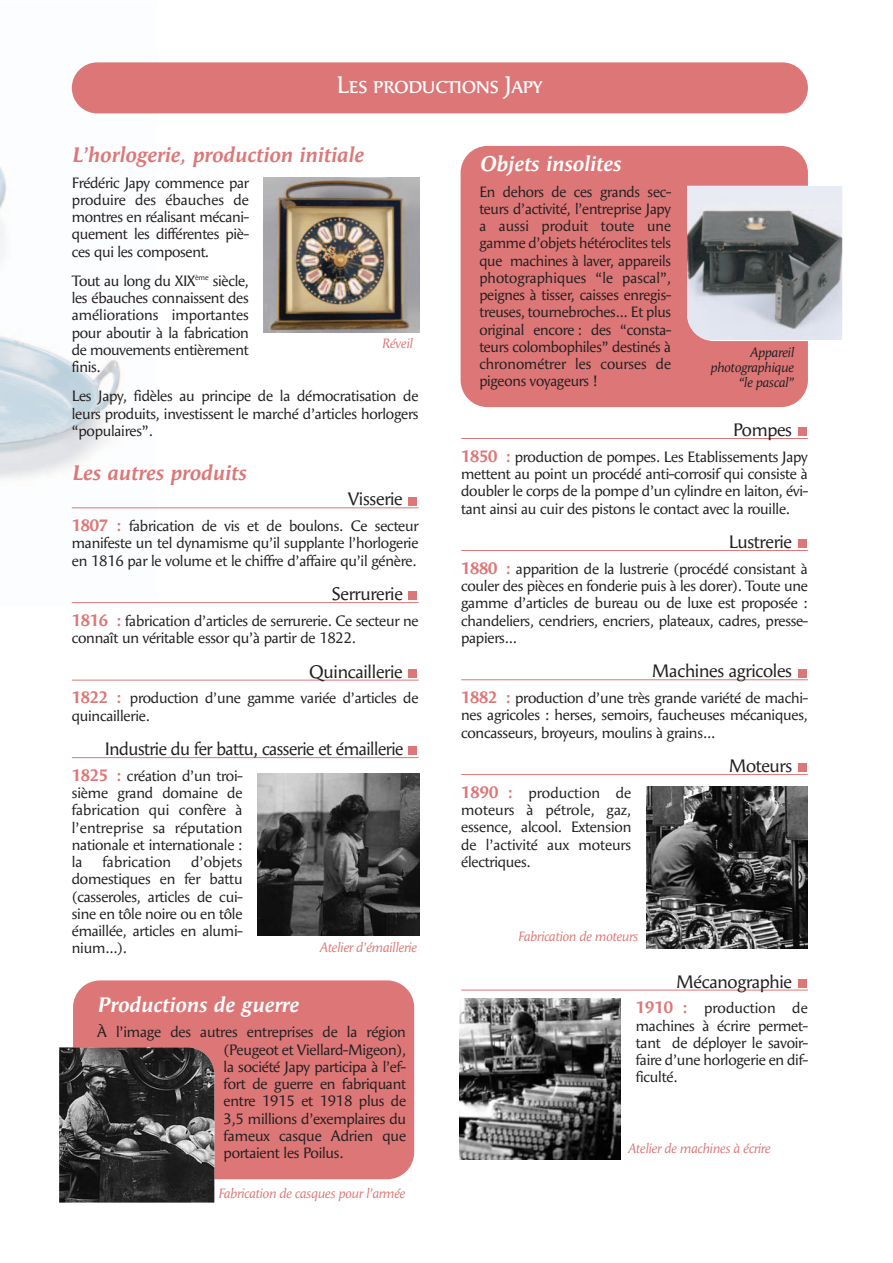
<style>
.page{position:relative;width:893px;height:1263px;background:#fff}
.page>*{position:absolute;margin:0;border:0;box-sizing:border-box;transform-origin:0 0}
.t1{font:24px "Angie Small Caps";letter-spacing:-.015em;color:#fff}
.t2{font:italic 700 21px "Angie";color:#d77}
.t3{font:italic 700 21px "Angie";color:#fff}
.t4{font:18px "Angie Sans";letter-spacing:-.015em;color:#231f20}
.t5{font:15px/17.2px "Angie Sans";letter-spacing:-.015em;color:#231f20;text-align:justify}
.t6{font:15px "Angie Sans";letter-spacing:.005em;color:#231f20}
.t7{font:italic 13.5px "Angie";letter-spacing:-.015em;color:#d77}
.t8{font:italic 13.5px/15px "Angie";letter-spacing:-.015em;color:#231f20;text-align:right}
.s1{font-family:"Angie Bold LF";font-size:16.5px;color:#d77}
.s2{font-family:"Angie Small Caps"}
</style>
<div class="page">
<img style="left:0;top:65px;width:157px;height:539px">
<hr style="left:72px;top:507px;width:347px;height:1px;background:#d77">
<hr style="left:72px;top:602px;width:347px;height:1px;background:#d77">
<hr style="left:72px;top:680px;width:347px;height:1px;background:#d77">
<hr style="left:72px;top:757px;width:347px;height:1px;background:#d77">
<hr style="left:461px;top:438px;width:347px;height:1px;background:#d77">
<hr style="left:461px;top:550px;width:347px;height:1px;background:#d77">
<hr style="left:461px;top:679px;width:347px;height:1px;background:#d77">
<hr style="left:461px;top:774px;width:347px;height:1px;background:#d77">
<hr style="left:461px;top:990px;width:347px;height:1px;background:#d77">
<div style="left:798px;top:979px;width:8px;height:8px;background:#d77"></div>
<div style="left:798px;top:764px;width:8px;height:8px;background:#d77"></div>
<div style="left:798px;top:669px;width:8px;height:8px;background:#d77"></div>
<div style="left:798px;top:540px;width:8px;height:8px;background:#d77"></div>
<div style="left:798px;top:428px;width:8px;height:8px;background:#d77"></div>
<div style="left:409px;top:747px;width:8px;height:8px;background:#d77"></div>
<div style="left:409px;top:669px;width:8px;height:9px;background:#d77"></div>
<div style="left:409px;top:592px;width:8px;height:8px;background:#d77"></div>
<div style="left:409px;top:497px;width:8px;height:8px;background:#d77"></div>
<img style="left:264px;top:177px;width:155px;height:155px">
<img style="left:258px;top:773px;width:161px;height:162px">
<img style="left:646px;top:786px;width:162px;height:162px">
<img style="left:459px;top:998px;width:162px;height:162px">
<div style="left:72px;top:62px;width:736px;height:51px;background:#d77;border-radius:26px"></div>
<div style="left:73px;top:980px;width:341px;height:199px;background:#d77;border-radius:27px"></div>
<img style="left:59px;top:1047px;width:155px;height:155px">
<div style="left:461px;top:146px;width:347px;height:261px;background:#d77;border-radius:27px"></div>
<img style="left:687px;top:186px;width:155px;height:154px">
<h1 class="t1" style="left:337px;top:71px;width:208px">Les productions Japy</h1>
<h2 class="t2" style="left:72px;top:142px;width:293px">L’horlogerie, production initiale</h2>
<p class="t5" style="left:72px;top:175px;width:179px">Frédéric Japy commence par produire des ébauches de montres en réalisant mécani&shy;quement les différentes piè&shy;ces qui les composent.</p>
<p class="t5" style="left:72px;top:273px;width:179px">Tout au long du XIX<sup>ème</sup> siècle, les ébauches connaissent des améliorations importantes pour aboutir à la fabrication de mouvements entièrement finis.</p>
<p class="t5" style="left:72px;top:389px;width:348px">Les Japy, fidèles au principe de la démocratisation de leurs produits, investissent le marché d’articles horlogers “populaires”.</p>
<h2 class="t2" style="left:72px;top:460px;width:176px">Les autres produits</h2>
<p class="t4" style="left:348px;top:492px;width:56px">Visserie</p>
<p class="t5" style="left:72px;top:519px;width:348px"><span class="s1">1807 :</span> fabrication de vis et de boulons. Ce secteur manifeste un tel dynamisme qu’il supplante l’horlogerie en <span class="s2">1816</span> par le volume et le chiffre d’affaire qu’il génère.</p>
<p class="t4" style="left:332px;top:587px;width:73px">Serrurerie</p>
<p class="t5" style="left:72px;top:613px;width:348px"><span class="s1">1816 :</span> fabrication d’articles de serrurerie. Ce secteur ne connaît un véritable essor qu’à partir de <span class="s2">1822</span>.</p>
<p class="t4" style="left:309px;top:664px;width:95px">Quincaillerie</p>
<p class="t5" style="left:72px;top:691px;width:348px"><span class="s1">1822 :</span> production d’une gamme variée d’articles de quincaillerie.</p>
<p class="t4" style="left:105px;top:742px;width:300px">Industrie du fer battu, casserie et émaillerie</p>
<p class="t5" style="left:72px;top:768px;width:172px"><span class="s1">1825 :</span> création d’un troi&shy;sième grand domaine de fabrication qui confère à l’entreprise sa réputation nationale et internationale : la</p>
<p class="t7" style="left:382px;top:338px;width:32px">Réveil</p>
<p class="t6" style="left:102px;top:856px;width:70px">fabrication</p>
<p class="t5" style="left:72px;top:855px;width:172px;text-indent:119px">d’objets domestiques en fer battu (casseroles, articles de cui&shy;sine en tôle noire ou en tôle émaillée, articles en alumi&shy;nium…).</p>
<p class="t7" style="left:319px;top:942px;width:99px">Atelier d’émaillerie</p>
<h2 class="t3" style="left:97px;top:992px;width:203px">Productions de guerre</h2>
<p class="t5" style="left:224px;top:1025px;width:184px;text-indent:-126px">À l’image des autres entreprises de la région (Peugeot et Viellard-Migeon), la société Japy participa à l’ef&shy;fort de guerre en fabriquant entre <span class="s2">1915</span> et <span class="s2">1918</span> plus de <span class="s2">3,5</span> millions d’exemplaires du fameux casque Adrien que portaient les Poilus.</p>
<p class="t7" style="left:218px;top:1188px;width:188px">Fabrication de casques pour l’armée</p>
<h2 class="t3" style="left:479px;top:151px;width:143px">Objets insolites</h2>
<p class="t5" style="left:479px;top:184px;width:193px">En dehors de ces grands sec&shy;teurs d’activité, l’entreprise Japy a aussi produit toute une gamme d’objets hétéroclites tels que machines à laver, appareils photographiques “le pascal”, peignes à tisser, caisses enregis&shy;treuses, tournebroches… Et plus original encore : des “consta&shy;teurs colombophiles” destinés à chronométrer les courses de pigeons voyageurs !</p>
<p class="t8" style="left:710px;top:346px;width:85px">Appareil photographique “le pascal”</p>
<p class="t4" style="left:733px;top:422px;width:61px">Pompes</p>
<p class="t5" style="left:461px;top:449px;width:348px"><span class="s1">1850 :</span> production de pompes. Les Etablissements Japy mettent au point un procédé anti-corrosif qui consiste à doubler le corps de la pompe d’un cylindre en laiton, évi&shy;tant ainsi au cuir des pistons le contact avec la rouille.</p>
<p class="t4" style="left:729px;top:535px;width:65px">Lustrerie</p>
<p class="t5" style="left:461px;top:561px;width:348px"><span class="s1">1880 :</span> apparition de la lustrerie (procédé consistant à couler des pièces en fonderie puis à les dorer). Toute une gamme d’articles de bureau ou de luxe est proposée : chandeliers, cendriers, encriers, plateaux, cadres, presse&shy;papiers…</p>
<p class="t4" style="left:652px;top:664px;width:142px">Machines agricoles</p>
<p class="t5" style="left:461px;top:690px;width:348px"><span class="s1">1882 :</span> production d’une très grande variété de machi&shy;nes agricoles : herses, semoirs, faucheuses mécaniques, concasseurs, broyeurs, moulins à grains…</p>
<p class="t4" style="left:729px;top:759px;width:65px">Moteurs</p>
<p class="t5" style="left:461px;top:785px;width:172px"><span class="s1">1890 :</span> production de moteurs à pétrole, gaz, essence, alcool. Extension de l’activité aux moteurs électriques.</p>
<p class="t7" style="left:518px;top:930px;width:121px">Fabrication de moteurs</p>
<p class="t4" style="left:676px;top:974px;width:117px">Mécanographie</p>
<p class="t5" style="left:636px;top:1001px;width:174px"><span class="s1">1910 :</span> production de machines à écrire permet&shy;tant de déployer le savoir&shy;faire d’une horlogerie en dif&shy;ficulté.</p>
<p class="t7" style="left:628px;top:1143px;width:144px">Atelier de machines à écrire</p>
</div>
